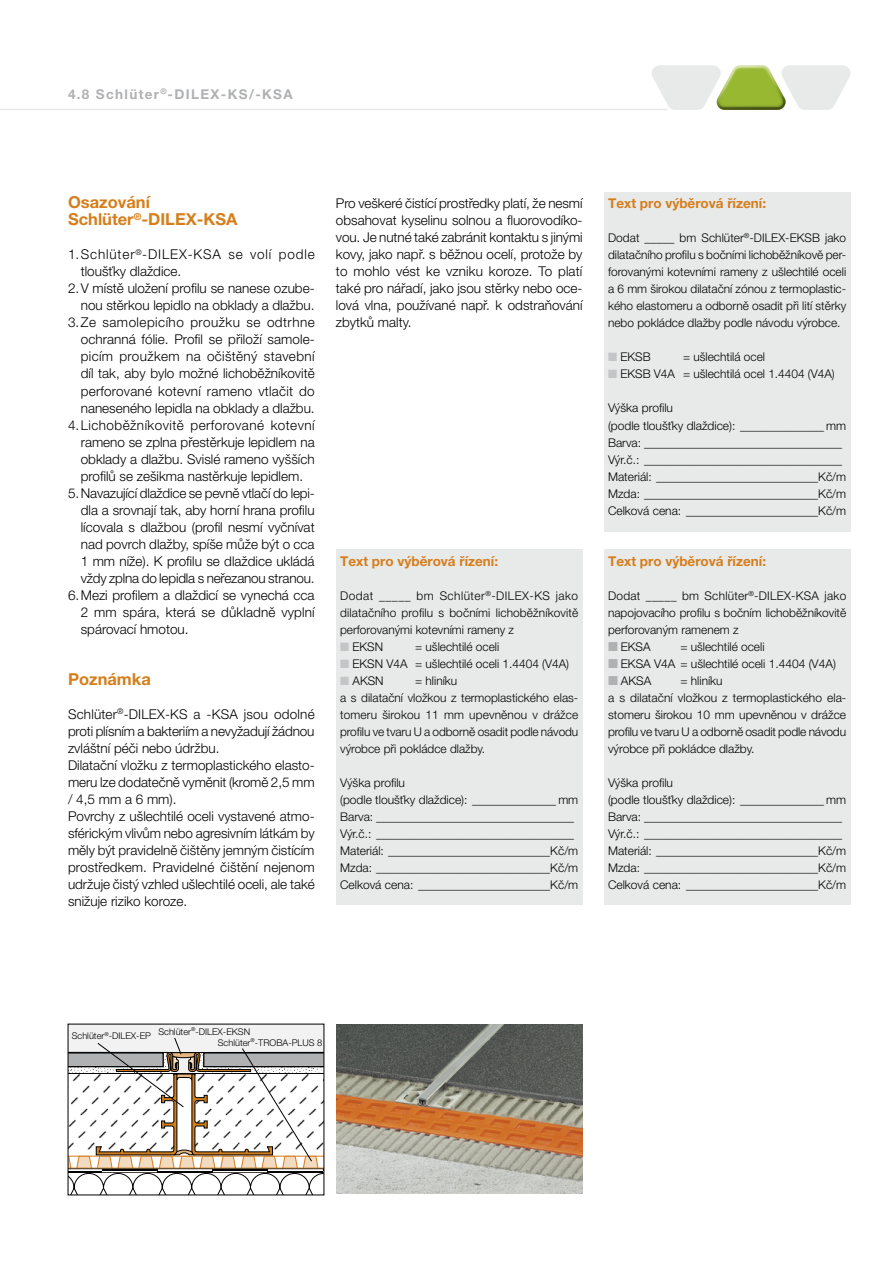
<style>
.page{position:relative;width:893px;height:1263px;background:#fff}
.page>*{position:absolute;margin:0;border:0;box-sizing:border-box;transform-origin:0 0}
.t1{font:700 16.5px/17px "Helvetica Neue LT Pro";color:#d57e1c}
.t2{font:300 13.5px/17px "Helvetica Neue LT Pro";color:#000}
.t3{font:300 13.5px "Helvetica Neue LT Pro";letter-spacing:.035em;color:#000}
.t4{font:700 13.5px "Helvetica Neue LT Pro";color:#d57e1c}
.t5{font:300 13.5px "Helvetica Neue LT Pro";letter-spacing:.065em;color:#000}
.t6{font:300 13.5px "Helvetica Neue LT Pro";letter-spacing:.025em;color:#000}
.t7{font:700 13.5px "Helvetica Neue LT Pro";letter-spacing:.1em;color:#b0b1b3}
.t8{font:300 12px/17px "Helvetica Neue LT Pro";color:#000}
.t9{font:300 12px "Helvetica Neue LT Pro";letter-spacing:.02em;color:#000}
.t10{font:300 9.3px/11.4px "Helvetica Neue LT Pro";color:#000}
.s1{color:#c5c5c7}
</style>
<div class="page">
<hr style="left:0;top:109px;width:668px;height:1px;background:#e8e9e9">
<svg style="left:652px;top:65px;width:198px;height:45px"></svg>
<div style="left:336px;top:549px;width:247px;height:356px;background:#e8e9e9"></div>
<div style="left:604px;top:192px;width:246px;height:339px;background:#e8e9e9"></div>
<div style="left:604px;top:549px;width:246px;height:356px;background:#e8e9e9"></div>
<img style="left:336px;top:1024px;width:246px;height:170px">
<svg style="left:70px;top:1026px;width:252px;height:167px"></svg>
<p class="t7" style="left:68px;top:86px;width:226px">4.8 Schlüter<sup>®</sup>-DILEX-KS/-KSA</p>
<h1 class="t1" style="left:68px;top:194px;width:171px">Osazování<br>Schlüter<sup>®</sup>-DILEX-KSA</h1>
<p class="t5" style="left:68px;top:246px;width:248px">1.Schlüter<sup>®</sup>-DILEX-KSA se volí podle</p>
<p class="t2" style="left:81px;top:263px;width:102px">tloušťky dlaždice.</p>
<p class="t2" style="left:68px;top:280px;width:248px">2.V místě uložení profilu se nanese ozube-</p>
<p class="t2" style="left:81px;top:297px;width:235px">nou stěrkou lepidlo na obklady a dlažbu.</p>
<p class="t3" style="left:68px;top:314px;width:248px">3.Ze samolepicího proužku se odtrhne</p>
<p class="t2" style="left:81px;top:331px;width:235px">ochranná fólie. Profil se přiloží samole-</p>
<p class="t6" style="left:81px;top:348px;width:235px">picím proužkem na očištěný stavební</p>
<p class="t2" style="left:81px;top:365px;width:235px">díl tak, aby bylo možné lichoběžníkovitě</p>
<p class="t2" style="left:81px;top:382px;width:235px">perforované kotevní rameno vtlačit do</p>
<p class="t2" style="left:81px;top:399px;width:235px">naneseného lepidla na obklady a dlažbu.</p>
<p class="t3" style="left:68px;top:416px;width:248px">4.Lichoběžníkovitě perforované kotevní</p>
<p class="t2" style="left:81px;top:433px;width:235px">rameno se zplna přestěrkuje lepidlem na</p>
<p class="t2" style="left:81px;top:450px;width:235px">obklady a dlažbu. Svislé rameno vyšších</p>
<p class="t2" style="left:81px;top:467px;width:224px">profilů se zešikma nastěrkuje lepidlem.</p>
<p class="t2" style="left:68px;top:484px;width:248px">5.Navazující dlaždice se pevně vtlačí do lepi-</p>
<p class="t2" style="left:81px;top:501px;width:235px">dla a srovnají tak, aby horní hrana profilu</p>
<p class="t2" style="left:81px;top:518px;width:235px">lícovala s dlažbou (profil nesmí vyčnívat</p>
<p class="t2" style="left:81px;top:535px;width:235px">nad povrch dlažby, spíše může být o cca</p>
<p class="t2" style="left:81px;top:552px;width:235px">1 mm níže). K profilu se dlaždice ukládá</p>
<p class="t2" style="left:81px;top:569px;width:235px">vždy zplna do lepidla s neřezanou stranou.</p>
<p class="t2" style="left:68px;top:586px;width:248px">6.Mezi profilem a dlaždicí se vynechá cca</p>
<p class="t2" style="left:81px;top:603px;width:235px">2 mm spára, která se důkladně vyplní</p>
<p class="t2" style="left:81px;top:620px;width:109px">spárovací hmotou.</p>
<h1 class="t1" style="left:68px;top:670px;width:84px">Poznámka</h1>
<p class="t2" style="left:68px;top:705px;width:248px">Schlüter<sup>®</sup>-DILEX-KS a -KSA jsou odolné proti plísním a bakteriím a nevyžadují žádnou zvláštní péči nebo údržbu.<br>Dilatační vložku z termoplastického elasto&shy;meru lze dodatečně vyměnit (kromě 2,5 mm / 4,5 mm a 6 mm).<br>Povrchy z ušlechtilé oceli vystavené atmo&shy;sférickým vlivům nebo agresivním látkám by měly být pravidelně čištěny jemným čistícím prostředkem. Pravidelné čištění nejenom udržuje čistý vzhled ušlechtilé oceli, ale také snižuje riziko koroze.</p>
<p class="t2" style="left:336px;top:195px;width:248px;text-align:justify">Pro veškeré čistící prostředky platí, že nesmí obsahovat kyselinu solnou a fluorovodíko&shy;vou. Je nutné také zabránit kontaktu s jinými kovy, jako např. s běžnou ocelí, protože by to mohlo vést ke vzniku koroze. To platí také pro nářadí, jako jsou stěrky nebo oce&shy;lová vlna, používané např. k odstraňování zbytků malty.</p>
<p class="t4" style="left:340px;top:552px;width:160px">Text pro výběrová řízení:</p>
<p class="t8" style="left:340px;top:587px;width:240px;text-align:justify">Dodat _____ bm Schlüter<sup>®</sup>-DILEX-KS jako dilatačního profilu s bočními lichoběžníkovitě perforovanými kotevními rameny z</p>
<p class="t8" style="left:340px;top:638px;width:44px"><span class="s1">■</span> EKSN</p>
<p class="t8" style="left:415px;top:638px;width:86px">= ušlechtilé oceli</p>
<p class="t8" style="left:340px;top:655px;width:230px"><span class="s1">■</span> EKSN V4A = ušlechtilé oceli 1.4404 (V4A)</p>
<p class="t8" style="left:340px;top:672px;width:45px"><span class="s1">■</span> AKSN</p>
<p class="t8" style="left:340px;top:672px;width:240px;text-indent:75px">= hliníku<br>a s dilatační vložkou z termoplastického elas&shy;tomeru širokou 11 mm upevněnou v drážce profilu ve tvaru U a odborně osadit podle návodu výrobce při pokládce dlažby.</p>
<p class="t8" style="left:340px;top:774px;width:240px">Výška profilu<br>(podle tloušťky dlaždice): ______________ mm Barva: _________________________________ Výr.č.: _________________________________ Materiál: ___________________________Kč/m Mzda: _____________________________Kč/m Celková cena: ______________________Kč/m</p>
<p class="t4" style="left:608px;top:195px;width:160px">Text pro výběrová řízení:</p>
<p class="t8" style="left:608px;top:229px;width:240px;text-align:justify">Dodat _____ bm Schlüter<sup>®</sup>-DILEX-EKSB jako dilatačního profilu s bočními lichoběžníkově per&shy;forovanými kotevními rameny z ušlechtilé oceli a 6 mm širokou dilatační zónou z termoplastic&shy;kého elastomeru a odborně osadit při lití stěrky nebo pokládce dlažby podle návodu výrobce.</p>
<p class="t8" style="left:608px;top:348px;width:44px"><span class="s1">■</span> EKSB</p>
<p class="t8" style="left:683px;top:348px;width:83px">= ušlechtilá ocel</p>
<p class="t8" style="left:608px;top:365px;width:228px"><span class="s1">■</span> EKSB V4A = ušlechtilá ocel 1.4404 (V4A)</p>
<p class="t8" style="left:608px;top:399px;width:240px">Výška profilu<br>(podle tloušťky dlaždice): ______________ mm Barva: _________________________________ Výr.č.: _________________________________ Materiál: ___________________________Kč/m Mzda: _____________________________Kč/m Celková cena: ______________________Kč/m</p>
<p class="t4" style="left:608px;top:552px;width:160px">Text pro výběrová řízení:</p>
<p class="t9" style="left:608px;top:588px;width:240px">Dodat _____ bm Schlüter<sup>®</sup>-DILEX-KSA jako</p>
<p class="t8" style="left:608px;top:604px;width:240px">napojovacího profilu s bočním lichoběžníkovitě</p>
<p class="t8" style="left:608px;top:621px;width:132px">perforovaným ramenem z</p>
<p class="t8" style="left:621px;top:638px;width:31px">EKSA</p>
<p class="t8" style="left:621px;top:638px;width:217px;text-indent:60px">= ušlechtilé oceli<br>EKSA V4A = ušlechtilé oceli 1.4404 (V4A)<br>AKSA</p>
<p class="t8" style="left:608px;top:672px;width:240px;text-indent:72px">= hliníku<br>a s dilatační vložkou z termoplastického ela&shy;stomeru širokou 10 mm upevněnou v drážce profilu ve tvaru U a odborně osadit podle návodu výrobce při pokládce dlažby.</p>
<p class="t8" style="left:608px;top:774px;width:240px">Výška profilu<br>(podle tloušťky dlaždice): ______________ mm Barva: _________________________________ Výr.č.: _________________________________ Materiál: ___________________________Kč/m Mzda: _____________________________Kč/m Celková cena: ______________________Kč/m</p>
<p class="t10" style="left:72px;top:1030px;width:81px">Schlüter<sup>®</sup>-DILEX-EP</p>
<p class="t10" style="left:218px;top:1025px;width:106px;text-indent:-59px">Schlüter<sup>®</sup>-DILEX-EKSN<br>Schlüter<sup>®</sup>-TROBA-PLUS 8</p>
</div>
